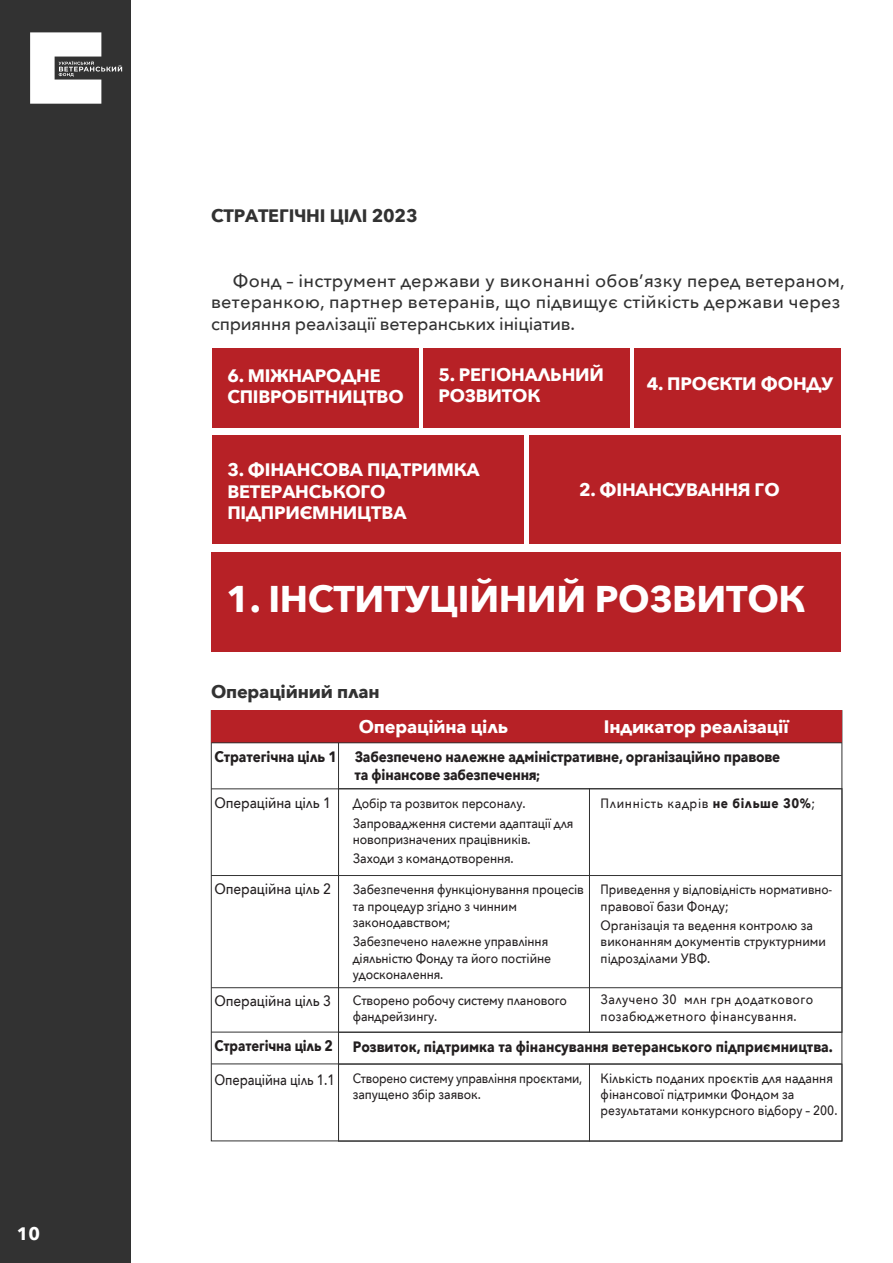
<style>
.page{position:relative;width:893px;height:1263px;background:#fff}
.page>*{position:absolute;margin:0;border:0;box-sizing:border-box;transform-origin:0 0}
.t1{font:700 37.05px "Avenir Next";letter-spacing:-.01em;color:#fff}
.t2{font:700 18px/21.6px "Avenir Next";letter-spacing:-.01em;color:#fff}
.t3{font:500 18px/21.6px "Avenir Next";letter-spacing:.015em;color:#323232}
.t4{font:700 18px "Avenir Next";letter-spacing:-.01em;color:#323232}
.t5{font:700 15px/18px "Avenir Next";letter-spacing:-.01em;color:#231f20;scale:.9 1}
.t6{font:500 15px "Avenir Next";letter-spacing:-.01em;color:#231f20;scale:.9 1}
.t7{font:700 15px "Avenir Next";letter-spacing:-.01em;color:#231f20;scale:.87 1}
.t8{font:500 13.5px/16.2px "Avenir Next";letter-spacing:-.01em;color:#231f20;scale:.9 1}
.t9{font:500 13.5px/16.2px "Avenir Next";letter-spacing:-.01em;color:#231f20;scale:.87 1}
.t10{font:500 13.5px/16.2px "Avenir Next";letter-spacing:.03em;color:#231f20;scale:.9 1}
.t11{font:500 13.5px "Avenir Next";letter-spacing:.05em;color:#231f20;scale:.9 1}
.s1{font-size:13.5px}
.s2{font-weight:700}
.s3{font-size:15px}
</style>
<div class="page">
<div style="left:0;top:0;width:131px;height:1263px;background:#323232"></div>
<svg style="left:30px;top:32px;width:92px;height:72px"></svg>
<div style="left:212px;top:349px;width:206px;height:79px;background:#b72126"></div>
<div style="left:423px;top:349px;width:207px;height:79px;background:#b72126"></div>
<div style="left:635px;top:349px;width:206px;height:79px;background:#b72126"></div>
<div style="left:212px;top:435px;width:311px;height:108px;background:#b72126"></div>
<div style="left:529px;top:435px;width:312px;height:108px;background:#b72126"></div>
<div style="left:212px;top:552px;width:629px;height:99px;background:#b72126"></div>
<div style="left:211px;top:710px;width:631px;height:33px;background:#b72126"></div>
<hr style="left:338px;top:743px;width:1px;height:398px;background:#323232">
<div style="left:589px;top:788px;width:253px;height:245px;border:1px solid #323232"></div>
<div style="left:338px;top:1064px;width:252px;height:77px;border:1px solid #323232"></div>
<div style="left:589px;top:1064px;width:253px;height:77px;border:1px solid #323232"></div>
<hr style="left:211px;top:742px;width:631px;height:1px;background:#323232">
<hr style="left:211px;top:875px;width:631px;height:1px;background:#323232">
<hr style="left:211px;top:788px;width:631px;height:1px;background:#323232">
<hr style="left:211px;top:987px;width:631px;height:1px;background:#323232">
<hr style="left:211px;top:1032px;width:631px;height:1px;background:#323232">
<hr style="left:211px;top:1063px;width:631px;height:1px;background:#323232">
<h2 class="t2" style="left:17px;top:1222px;width:25px">10</h2>
<h2 class="t4" style="left:211px;top:200px;width:208px">СТРАТЕГІЧНІ ЦІЛІ 2023</h2>
<h2 class="t3" style="left:211px;top:269px;width:635px;text-indent:22px">Фонд – інструмент держави у виконанні обов’язку перед ветераном, ветеранкою, партнер ветеранів, що підвищує стійкість держави через сприяння реалізації ветеранських ініціатив.</h2>
<h2 class="t2" style="left:227px;top:364px;width:178px">6. МІЖНАРОДНЕ<br>СПІВРОБІТНИЦТВО</h2>
<h2 class="t2" style="left:438px;top:363px;width:167px">5. РЕГІОНАЛЬНИЙ<br>РОЗВИТОК</h2>
<h2 class="t2" style="left:647px;top:373px;width:188px">4. ПРОЄКТИ ФОНДУ</h2>
<h2 class="t2" style="left:227px;top:459px;width:254px">3. ФІНАНСОВА ПІДТРИМКА<br>ВЕТЕРАНСЬКОГО<br>ПІДПРИЄМНИЦТВА</h2>
<h2 class="t2" style="left:579px;top:478px;width:202px">2. ФІНАНСУВАННЯ ГО</h2>
<h1 class="t1" style="left:226px;top:567px;width:580px">1. ІНСТИТУЦІЙНИЙ РОЗВИТОК</h1>
<h2 class="t4" style="left:211px;top:676px;width:170px">Операційний план</h2>
<h2 class="t2" style="left:359px;top:715px;width:151px">Операційна ціль</h2>
<h2 class="t2" style="left:604px;top:715px;width:186px">Індикатор реалізації</h2>
<p class="t5" style="left:354px;top:748px;width:475px;text-indent:-140px">Стратегічна ціль 1 Забезпечено належне адміністративне, організаційно правове та фінансове забезпечення<span class="s1">;</span></p>
<p class="t8" style="left:353px;top:793px;width:247px;line-height:19.5px">Добір та розвиток персоналу.<br>Запровадження системи адаптації для</p>
<p class="t8" style="left:353px;top:829px;width:199px;line-height:19.5px">новопризначених працівників.<br>Заходи з командотворення.</p>
<p class="t6" style="left:214px;top:790px;width:131px">Операційна ціль 1</p>
<p class="t11" style="left:601px;top:792px;width:240px">Плинність кадрів <span class="s2">не більше 30%</span>;</p>
<p class="t6" style="left:214px;top:876px;width:131px">Операційна ціль 2</p>
<p class="t8" style="left:353px;top:881px;width:258px">Забезпечення функціонування процесів та процедур згідно з чинним законодавством;</p>
<p class="t8" style="left:353px;top:933px;width:222px">Забезпечено належне управління діяльністю Фонду та його постійне удосконалення.</p>
<p class="t9" style="left:601px;top:881px;width:268px">Приведення у відповідність нормативно&shy;правової бази Фонду;</p>
<p class="t8" style="left:601px;top:917px;width:252px">Організація та ведення контролю за виконанням документів структурними підрозділами УВФ.</p>
<p class="t6" style="left:214px;top:988px;width:131px">Операційна ціль 3</p>
<p class="t8" style="left:353px;top:992px;width:239px">Створено робочу систему планового фандрейзингу.</p>
<p class="t10" style="left:601px;top:991px;width:238px">Залучено 30 млн грн додаткового позабюджетного фінансування.</p>
<p class="t7" style="left:214px;top:1033px;width:138px">Стратегічна ціль 2</p>
<p class="t5" style="left:353px;top:1037px;width:535px">Розвиток, підтримка та фінансування ветеранського підприємництва.</p>
<p class="t9" style="left:353px;top:1069px;width:265px;text-indent:-138px"><span class="s3">Операційна ціль 1.1</span> Створено систему управління проєктами, запущено збір заявок.</p>
<p class="t8" style="left:601px;top:1069px;width:265px">Кількість поданих проєктів для надання фінансової підтримки Фондом за результатами конкурсного відбору – 200.</p>
</div>
